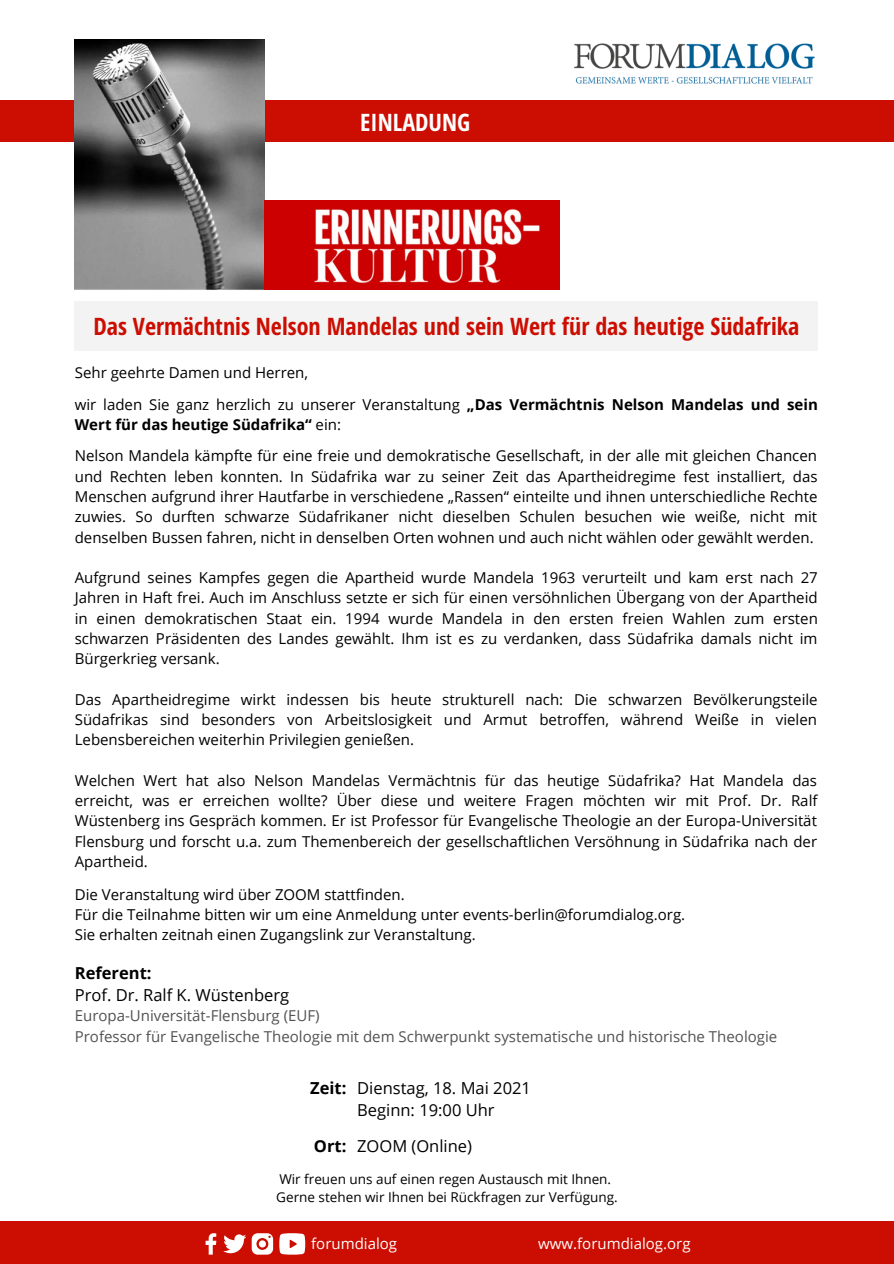
<style>
.page{position:relative;width:894px;height:1264px;background:#fff}
.page>*{position:absolute;margin:0;border:0;box-sizing:border-box;transform-origin:0 0}
.t1{font:700 24px "Open Sans Hebrew Condensed";color:#cc0d01}
.t2{font:700 24px "Open Sans Hebrew Condensed";color:#fff}
.t3{font:16.5px "Open Sans";color:#000}
.t4{font:700 16.5px "Open Sans";color:#000}
.t5{font:15px/20.2px "Open Sans";color:#000;text-align:justify}
.t6{font:15px "Open Sans";color:#525252}
.t7{font:700 15px/20.2px "Open Sans";color:#000}
.t8{font:15px "Open Sans";color:#fff}
.t9{font:13.5px "Open Sans";color:#000}
.s1{font-weight:400}
</style>
<div class="page">
<div style="left:0;top:100px;width:893px;height:42px;background:#cc0d01"></div>
<img style="left:75px;top:39px;width:189px;height:251px">
<div style="left:75px;top:301px;width:742px;height:49px;background:#f3f3f3"></div>
<div style="left:0;top:1221px;width:893px;height:42px;background:#cc0d01"></div>
<svg style="left:279px;top:1233px;width:26px;height:21px"></svg>
<svg style="left:205px;top:1233px;width:68px;height:22px"></svg>
<img style="left:574px;top:43px;width:241px;height:41px">
<img style="left:264px;top:201px;width:295px;height:89px">
<p class="t2" style="left:360px;top:105px;width:111px">EINLADUNG</p>
<p class="t1" style="left:93px;top:310px;width:707px">Das Vermächtnis Nelson Mandelas und sein Wert für das heutige Südafrika</p>
<p class="t5" style="left:75px;top:362px;width:235px">Sehr geehrte Damen und Herren,</p>
<p class="t7" style="left:75px;top:393px;width:744px"><span class="s1">wir laden Sie ganz herzlich zu unserer Veranstaltung</span> „Das Vermächtnis Nelson Mandelas und sein<br>Wert für das heutige Südafrika“ <span class="s1">ein:</span></p>
<p class="t5" style="left:75px;top:445px;width:744px">Nelson Mandela kämpfte für eine freie und demokratische Gesellschaft, in der alle mit gleichen Chancen und Rechten leben konnten. In Südafrika war zu seiner Zeit das Apartheidregime fest installiert, das Menschen aufgrund ihrer Hautfarbe in verschiedene „Rassen“ einteilte und ihnen unterschiedliche Rechte zuwies. So durften schwarze Südafrikaner nicht dieselben Schulen besuchen wie weiße, nicht mit denselben Bussen fahren, nicht in denselben Orten wohnen und auch nicht wählen oder gewählt werden.</p>
<p class="t5" style="left:75px;top:567px;width:744px">Aufgrund seines Kampfes gegen die Apartheid wurde Mandela 1963 verurteilt und kam erst nach 27<br>Jahren in Haft frei. Auch im Anschluss setzte er sich für einen versöhnlichen Übergang von der Apartheid in einen demokratischen Staat ein. 1994 wurde Mandela in den ersten freien Wahlen zum ersten schwarzen Präsidenten des Landes gewählt. Ihm ist es zu verdanken, dass Südafrika damals nicht im Bürgerkrieg versank.</p>
<p class="t5" style="left:75px;top:688px;width:744px">Das Apartheidregime wirkt indessen bis heute strukturell nach: Die schwarzen Bevölkerungsteile Südafrikas sind besonders von Arbeitslosigkeit und Armut betroffen, während Weiße in vielen Lebensbereichen weiterhin Privilegien genießen.</p>
<p class="t5" style="left:75px;top:770px;width:744px">Welchen Wert hat also Nelson Mandelas Vermächtnis für das heutige Südafrika? Hat Mandela das erreicht, was er erreichen wollte? Über diese und weitere Fragen möchten wir mit Prof. Dr. Ralf Wüstenberg ins Gespräch kommen. Er ist Professor für Evangelische Theologie an der Europa-Universität Flensburg und forscht u.a. zum Themenbereich der gesellschaftlichen Versöhnung in Südafrika nach der Apartheid.</p>
<p class="t5" style="left:75px;top:883px;width:331px">Die Veranstaltung wird über ZOOM stattfinden.</p>
<p class="t5" style="left:75px;top:904px;width:611px">Für die Teilnahme bitten wir um eine Anmeldung unter events-berlin@forumdialog.org.</p>
<p class="t5" style="left:75px;top:924px;width:402px">Sie erhalten zeitnah einen Zugangslink zur Veranstaltung.</p>
<p class="t4" style="left:75px;top:960px;width:78px">Referent:</p>
<p class="t3" style="left:75px;top:983px;width:216px">Prof. Dr. Ralf K. Wüstenberg</p>
<p class="t6" style="left:75px;top:1005px;width:246px">Europa-Universität-Flensburg (EUF)</p>
<p class="t6" style="left:75px;top:1025px;width:703px">Professor für Evangelische Theologie mit dem Schwerpunkt systematische und historische Theologie</p>
<p class="t4" style="left:310px;top:1075px;width:38px">Zeit:</p>
<p class="t4" style="left:314px;top:1134px;width:34px">Ort:</p>
<p class="t3" style="left:357px;top:1075px;width:175px">Dienstag, 18. Mai 2021</p>
<p class="t3" style="left:357px;top:1098px;width:139px">Beginn: 19:00 Uhr</p>
<p class="t3" style="left:357px;top:1134px;width:116px">ZOOM (Online)</p>
<p class="t9" style="left:279px;top:1169px;width:333px">Wir freuen uns auf einen regen Austausch mit Ihnen.</p>
<p class="t9" style="left:276px;top:1187px;width:343px">Gerne stehen wir Ihnen bei Rückfragen zur Verfügung.</p>
<p class="t8" style="left:311px;top:1233px;width:87px">forumdialog</p>
<p class="t8" style="left:538px;top:1233px;width:154px">www.forumdialog.org</p>
</div>
